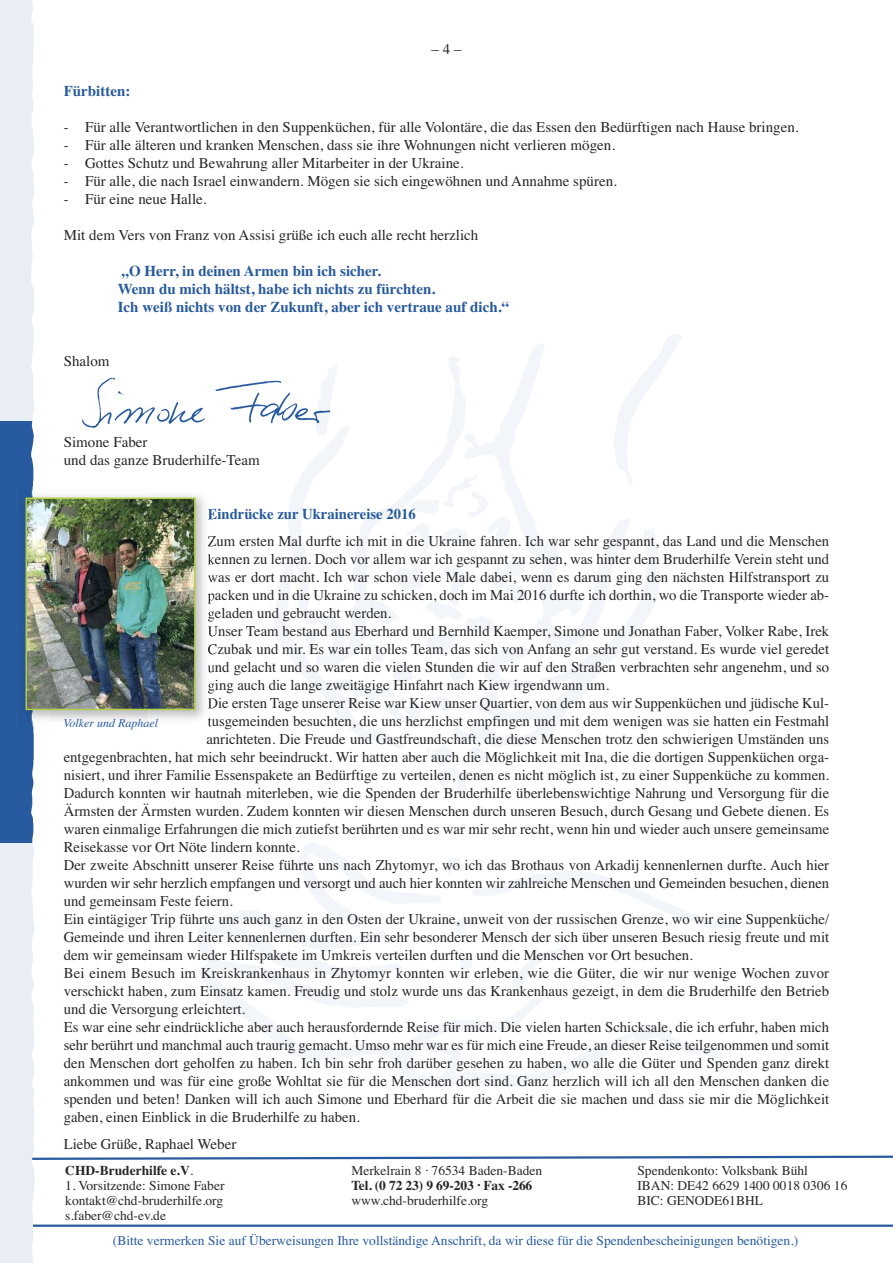
<style>
.page{position:relative;width:893px;height:1263px;background:#fff}
.page>*{position:absolute;margin:0;border:0;box-sizing:border-box;transform-origin:0 0}
.t1{font:15px/18px "Times";color:#272627}
.t2{font:700 15px/18px "Times";color:#275a9e}
.t3{font:13.5px/15px "Times";color:#272627;text-align:justify}
.t4{font:13.5px "Times";color:#275a9e}
.t5{font:700 13.5px "Times";color:#272627}
.t6{font:italic 12px "Times";color:#275a9e}
.s1{font-weight:400}
</style>
<div class="page">
<svg style="left:51px;top:1155px;width:842px;height:5px"></svg>
<hr style="left:26px;top:1224px;width:867px;height:3px;background:#275a9e">
<img style="left:0;top:0;width:51px;height:1263px">
<img style="left:0;top:422px;width:51px;height:421px">
<img style="left:82px;top:377px;width:248px;height:51px">
<img style="left:18px;top:489px;width:195px;height:239px">
<svg style="left:208px;top:509px;width:5px;height:11px"></svg>
<svg style="left:208px;top:536px;width:5px;height:10px"></svg>
<svg style="left:208px;top:554px;width:5px;height:10px"></svg>
<svg style="left:208px;top:575px;width:5px;height:8px"></svg>
<svg style="left:208px;top:593px;width:5px;height:11px"></svg>
<svg style="left:208px;top:611px;width:5px;height:26px"></svg>
<svg style="left:208px;top:644px;width:5px;height:11px"></svg>
<svg style="left:208px;top:665px;width:5px;height:8px"></svg>
<svg style="left:208px;top:683px;width:5px;height:25px"></svg>
<svg style="left:208px;top:718px;width:5px;height:9px"></svg>
<img style="left:29px;top:500px;width:164px;height:207px">
<div style="left:26px;top:497px;width:170px;height:213px;border:2px solid #b1ce4a"></div>
<p class="t1" style="left:431px;top:40px;width:31px">–4–</p>
<p class="t2" style="left:64px;top:82px;width:68px">Fürbitten:</p>
<p class="t1" style="left:64px;top:118px;width:736px">- Für alle Verantwortlichen in den Suppenküchen, für alle Volontäre, die das Essen den Bedürftigen nach Hause bringen.</p>
<p class="t1" style="left:64px;top:136px;width:553px">- Für alle älteren und kranken Menschen, dass sie ihre Wohnungen nicht verlieren mögen.</p>
<p class="t1" style="left:64px;top:154px;width:401px">- Gottes Schutz und Bewahrung aller Mitarbeiter in der Ukraine.</p>
<p class="t1" style="left:64px;top:172px;width:555px">- Für alle, die nach Israel einwandern. Mögen sie sich eingewöhnen und Annahme spüren.</p>
<p class="t1" style="left:64px;top:190px;width:144px">- Für eine neue Halle.</p>
<p class="t1" style="left:64px;top:226px;width:416px">Mit dem Vers von Franz von Assisi grüße ich euch alle recht herzlich</p>
<p class="t2" style="left:118px;top:262px;width:393px">„O Herr, in deinen Armen bin ich sicher.<br>Wenn du mich hältst, habe ich nichts zu fürchten.<br>Ich weiß nichts von der Zukunft, aber ich vertraue auf dich.“</p>
<p class="t1" style="left:64px;top:352px;width:47px">Shalom</p>
<p class="t1" style="left:64px;top:433px;width:197px">Simone Faber<br>und das ganze Bruderhilfe-Team</p>
<p class="t2" style="left:208px;top:505px;width:210px">Eindrücke zur Ukrainereise 2016</p>
<p class="t1" style="left:208px;top:532px;width:623px">Zum ersten Mal durfte ich mit in die Ukraine fahren. Ich war sehr gespannt, das Land und die Menschen</p>
<p class="t1" style="left:208px;top:550px;width:623px">kennen zu lernen. Doch vor allem war ich gespannt zu sehen, was hinter dem Bruderhilfe Verein steht und</p>
<p class="t1" style="left:208px;top:568px;width:623px">was er dort macht. Ich war schon viele Male dabei, wenn es darum ging den nächsten Hilfstransport zu</p>
<p class="t1" style="left:208px;top:586px;width:623px">packen und in die Ukraine zu schicken, doch im Mai 2016 durfte ich dorthin, wo die Transporte wieder ab-</p>
<p class="t1" style="left:208px;top:604px;width:185px">geladen und gebraucht werden.</p>
<p class="t1" style="left:208px;top:622px;width:623px">Unser Team bestand aus Eberhard und Bernhild Kaemper, Simone und Jonathan Faber, Volker Rabe, Irek</p>
<p class="t1" style="left:208px;top:640px;width:623px">Czubak und mir. Es war ein tolles Team, das sich von Anfang an sehr gut verstand. Es wurde viel geredet</p>
<p class="t1" style="left:208px;top:658px;width:623px">und gelacht und so waren die vielen Stunden die wir auf den Straßen verbrachten sehr angenehm, und so</p>
<p class="t1" style="left:208px;top:676px;width:403px">ging auch die lange zweitägige Hinfahrt nach Kiew irgendwann um.</p>
<p class="t1" style="left:208px;top:694px;width:623px">Die ersten Tage unserer Reise war Kiew unser Quartier, von dem aus wir Suppenküchen und jüdische Kul-</p>
<p class="t1" style="left:208px;top:712px;width:623px">tusgemeinden besuchten, die uns herzlichst empfingen und mit dem wenigen was sie hatten ein Festmahl</p>
<p class="t1" style="left:206px;top:730px;width:624px">anrichteten. Die Freude und Gastfreundschaft, die diese Menschen trotz den schwierigen Umständen uns</p>
<p class="t1" style="left:64px;top:748px;width:767px">entgegenbrachten, hat mich sehr beeindruckt. Wir hatten aber auch die Möglichkeit mit Ina, die die dortigen Suppenküchen orga-</p>
<p class="t1" style="left:64px;top:766px;width:767px">nisiert, und ihrer Familie Essenspakete an Bedürftige zu verteilen, denen es nicht möglich ist, zu einer Suppenküche zu kommen.</p>
<p class="t1" style="left:64px;top:784px;width:767px">Dadurch konnten wir hautnah miterleben, wie die Spenden der Bruderhilfe überlebenswichtige Nahrung und Versorgung für die</p>
<p class="t1" style="left:64px;top:802px;width:767px">Ärmsten der Ärmsten wurden. Zudem konnten wir diesen Menschen durch unseren Besuch, durch Gesang und Gebete dienen. Es</p>
<p class="t1" style="left:64px;top:820px;width:767px">waren einmalige Erfahrungen die mich zutiefst berührten und es war mir sehr recht, wenn hin und wieder auch unsere gemeinsame</p>
<p class="t1" style="left:64px;top:838px;width:237px">Reisekasse vor Ort Nöte lindern konnte.</p>
<p class="t1" style="left:64px;top:856px;width:767px">Der zweite Abschnitt unserer Reise führte uns nach Zhytomyr, wo ich das Brothaus von Arkadij kennenlernen durfte. Auch hier</p>
<p class="t1" style="left:64px;top:874px;width:767px">wurden wir sehr herzlich empfangen und versorgt und auch hier konnten wir zahlreiche Menschen und Gemeinden besuchen, dienen</p>
<p class="t1" style="left:64px;top:892px;width:170px">und gemeinsam Feste feiern.</p>
<p class="t1" style="left:64px;top:910px;width:767px">Ein eintägiger Trip führte uns auch ganz in den Osten der Ukraine, unweit von der russischen Grenze, wo wir eine Suppenküche/</p>
<p class="t1" style="left:64px;top:928px;width:767px">Gemeinde und ihren Leiter kennenlernen durften. Ein sehr besonderer Mensch der sich über unseren Besuch riesig freute und mit</p>
<p class="t1" style="left:64px;top:946px;width:631px">dem wir gemeinsam wieder Hilfspakete im Umkreis verteilen durften und die Menschen vor Ort besuchen.</p>
<p class="t1" style="left:64px;top:964px;width:767px">Bei einem Besuch im Kreiskrankenhaus in Zhytomyr konnten wir erleben, wie die Güter, die wir nur wenige Wochen zuvor</p>
<p class="t1" style="left:64px;top:982px;width:767px">verschickt haben, zum Einsatz kamen. Freudig und stolz wurde uns das Krankenhaus gezeigt, in dem die Bruderhilfe den Betrieb</p>
<p class="t1" style="left:64px;top:1000px;width:183px">und die Versorgung erleichtert.</p>
<p class="t1" style="left:64px;top:1018px;width:767px">Es war eine sehr eindrückliche aber auch herausfordernde Reise für mich. Die vielen harten Schicksale, die ich erfuhr, haben mich</p>
<p class="t1" style="left:64px;top:1036px;width:767px">sehr berührt und manchmal auch traurig gemacht. Umso mehr war es für mich eine Freude, an dieser Reise teilgenommen und somit</p>
<p class="t1" style="left:64px;top:1054px;width:767px">den Menschen dort geholfen zu haben. Ich bin sehr froh darüber gesehen zu haben, wo alle die Güter und Spenden ganz direkt</p>
<p class="t1" style="left:64px;top:1072px;width:767px">ankommen und was für eine große Wohltat sie für die Menschen dort sind. Ganz herzlich will ich all den Menschen danken die</p>
<p class="t1" style="left:64px;top:1090px;width:767px">spenden und beten! Danken will ich auch Simone und Eberhard für die Arbeit die sie machen und dass sie mir die Möglichkeit</p>
<p class="t1" style="left:64px;top:1108px;width:297px">gaben, einen Einblick in die Bruderhilfe zu haben.</p>
<p class="t1" style="left:64px;top:1135px;width:174px">Liebe Grüße, Raphael Weber</p>
<p class="t6" style="left:63px;top:716px;width:96px">Volker und Raphael</p>
<p class="t5" style="left:65px;top:1162px;width:129px">CHD-Bruderhilfe e.V<span class="s1">.</span></p>
<p class="t3" style="left:65px;top:1177px;width:161px">1. Vorsitzende: Simone Faber kontakt@chd-bruderhilfe.org s.faber@chd-ev.de</p>
<p class="t3" style="left:351px;top:1162px;width:192px">Merkelrain 8 . 76534 Baden-Baden</p>
<p class="t5" style="left:351px;top:1177px;width:183px">Tel. (0 72 23) 9 69-203 . Fax -266</p>
<p class="t3" style="left:351px;top:1192px;width:138px">www.chd-bruderhilfe.org</p>
<p class="t3" style="left:637px;top:1162px;width:211px;text-align:left">Spendenkonto: Volksbank Bühl<br>IBAN: DE42 6629 1400 0018 0306 16<br>BIC: GENODE61BHL</p>
<p class="t4" style="left:113px;top:1232px;width:687px">(Bitte vermerken Sie auf Überweisungen Ihre vollständige Anschrift, da wir diese für die Spendenbescheinigungen benötigen.)</p>
</div>
